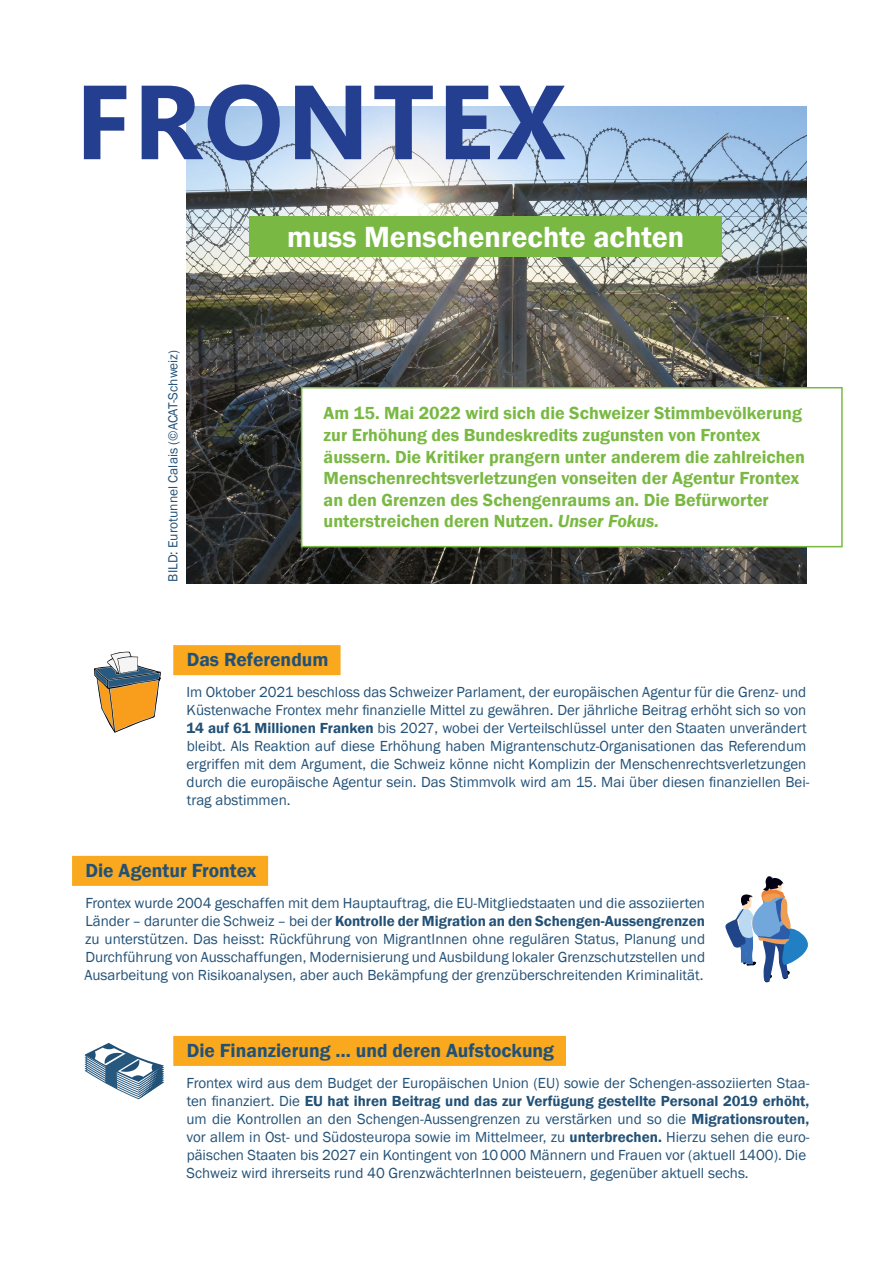
<style>
.page{position:relative;width:893px;height:1263px;background:#fff}
.page>*{position:absolute;margin:0;border:0;box-sizing:border-box;transform-origin:0 0}
.Frontex-Titel{font:700 105px "Nirmala UI";letter-spacing:.03em;color:#243e90}
.Titel{font:600 30px "Franklin Gothic";color:#fff}
.DE-Überschrift_1{font:600 19.5px "Franklin Gothic";color:#225177}
.DE-Untertitel{font:600 18px/21.6px "Franklin Gothic";color:#79b943}
.DE-Normal{font:15px/18px "Franklin Gothic";color:#225177}
.DE-Überschrift_2{font:13.5px "Franklin Gothic";color:#225177}
.s1{font-style:italic}
.s2{font-weight:600}
</style>
<div class="page">
<svg style="left:85px;top:1043px;width:79px;height:56px"></svg>
<svg style="left:725px;top:876px;width:83px;height:106px"></svg>
<img style="left:186px;top:106px;width:621px;height:477px">
<svg style="left:94px;top:652px;width:67px;height:81px"></svg>
<div style="left:173px;top:645px;width:168px;height:30px;background:#faa81e"></div>
<div style="left:173px;top:1036px;width:393px;height:30px;background:#faa81e"></div>
<div style="left:72px;top:856px;width:196px;height:30px;background:#faa81e"></div>
<div style="left:302px;top:388px;width:540px;height:159px;background:#fff"></div>
<div style="left:301px;top:387px;width:542px;height:160px;border:2px solid #79b943"></div>
<div style="left:250px;top:216px;width:472px;height:40px;background:#79b943"></div>
<p class="Frontex-Titel" style="left:75px;top:36px;width:492px">FRONTEX</p>
<p class="DE-Überschrift_2" style="left:165px;top:582px;width:233px;rotate:-90deg">BILD: Eurotunnel Calais (©ACAT-Schweiz)</p>
<p class="Titel" style="left:287px;top:218px;width:399px">muss Menschenrechte achten</p>
<p class="DE-Untertitel" style="left:324px;top:403px;width:483px">Am 15. Mai 2022 wird sich die Schweizer Stimmbevölkerung zur Erhöhung des Bundeskredits zugunsten von Frontex äussern. Die Kritiker prangern unter anderem die zahlreichen Menschenrechtsverletzungen vonseiten der Agentur Frontex an den Grenzen des Schengenraums an. Die Befürworter unterstreichen deren Nutzen. <span class="s1">Unser Fokus.</span></p>
<p class="DE-Überschrift_1" style="left:187px;top:648px;width:143px">Das Referendum</p>
<p class="DE-Normal" style="left:186px;top:683px;width:625px">Im Oktober 2021 beschloss das Schweizer Parlament, der europäischen Agentur für die Grenz- und Küstenwache Frontex mehr finanzielle Mittel zu gewähren. Der jährliche Beitrag erhöht sich so von <span class="s2">14 auf 61 Millionen Franken</span> bis 2027, wobei der Verteilschlüssel unter den Staaten unverändert bleibt. Als Reaktion auf diese Erhöhung haben Migrantenschutz-Organisationen das Referendum ergriffen mit dem Argument, die Schweiz könne nicht Komplizin der Menschenrechtsverletzungen durch die europäische Agentur sein. Das Stimmvolk wird am 15. Mai über diesen finanziellen Bei&shy;trag abstimmen.</p>
<p class="DE-Überschrift_1" style="left:86px;top:858px;width:172px">Die Agentur Frontex</p>
<p class="DE-Normal" style="left:85px;top:894px;width:622px;text-align:justify">Frontex wurde 2004 geschaffen mit dem Hauptauftrag, die EU-Mitgliedstaaten und die assoziierten Länder – darunter die Schweiz – bei der <span class="s2">Kontrolle der Migration an den Schengen-Aussengrenzen </span>zu unterstützen. Das heisst: Rückführung von MigrantInnen ohne regulären Status, Planung und Durchführung von Ausschaffungen, Modernisierung und Ausbildung lokaler Grenzschutzstellen und Ausarbeitung von Risikoanalysen, aber auch Bekämpfung der grenzüberschreitenden Kriminalität.</p>
<p class="DE-Überschrift_1" style="left:187px;top:1039px;width:369px">Die Finanzierung … und deren Aufstockung</p>
<p class="DE-Normal" style="left:186px;top:1074px;width:625px">Frontex wird aus dem Budget der Europäischen Union (EU) sowie der Schengen-assoziierten Staa&shy;ten finanziert. Die <span class="s2">EU hat ihren Beitrag und das zur Verfügung gestellte Personal 2019 erhöht, </span>um die Kontrollen an den Schengen-Aussengrenzen zu verstärken und so die <span class="s2">Migrationsrouten, </span>vor allem in Ost- und Südosteuropa sowie im Mittelmeer, zu <span class="s2">unterbrechen.</span> Hierzu sehen die euro&shy;päischen Staaten bis 2027 ein Kontingent von 10000 Männern und Frauen vor (aktuell 1400). Die Schweiz wird ihrerseits rund 40 GrenzwächterInnen beisteuern, gegenüber aktuell sechs.</p>
</div>
